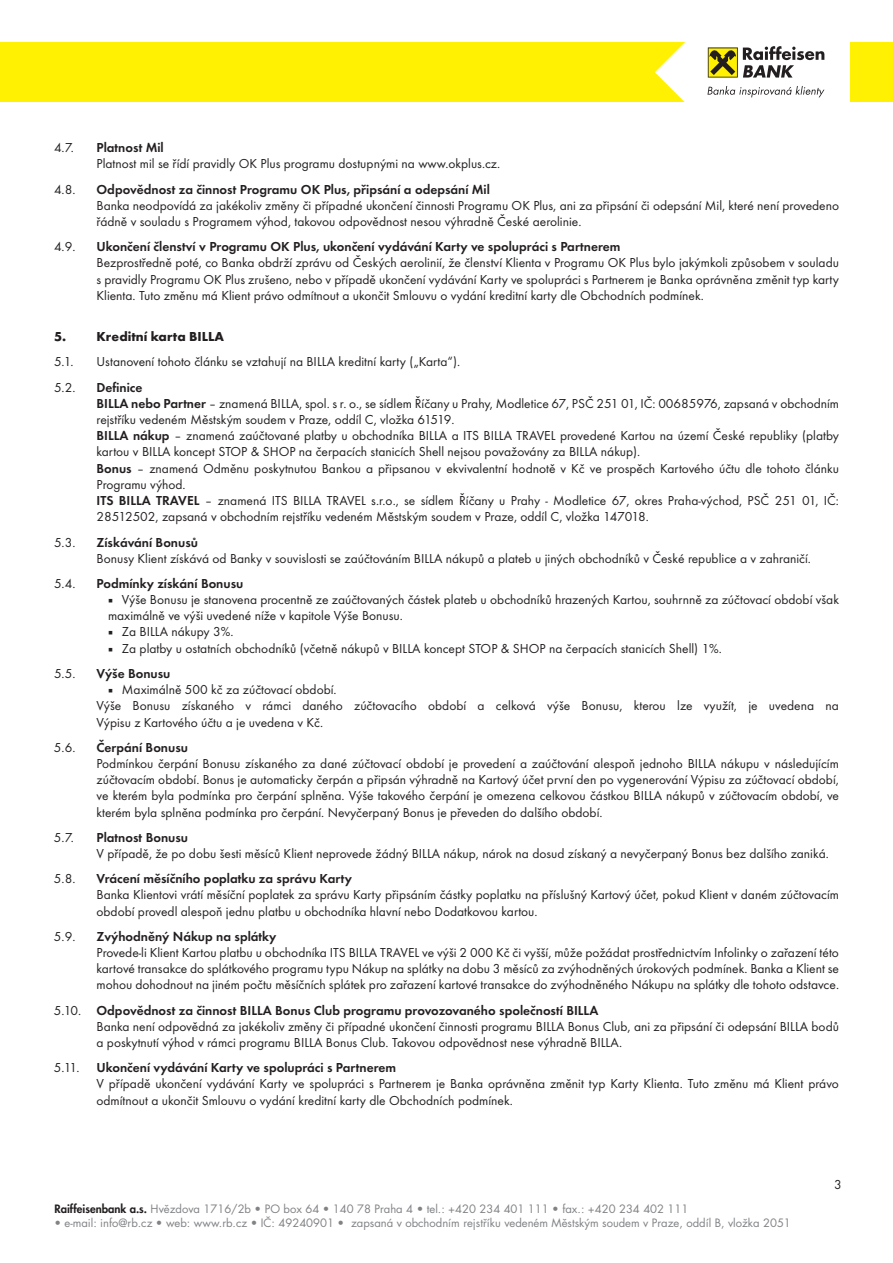
<style>
.page{position:relative;width:893px;height:1263px;background:#fff}
.page>*{position:absolute;margin:0;border:0;box-sizing:border-box;transform-origin:0 0}
.t1{font:13.5px/16.2px "Futura TOT";color:#231f20}
.t2{font:600 13.5px "Futura TOT";color:#231f20}
.t3{font:700 13.5px "Futura TOT";color:#231f20}
.t4{font:11.25px "Futura CE";color:#808285}
.s1{font-weight:600}
.s2{font-weight:800;color:#231f20}
</style>
<div class="page">
<div style="left:0;top:43px;width:709px;height:59px;background:#fff101"></div>
<div style="left:850px;top:43px;width:43px;height:59px;background:#fff101"></div>
<svg style="left:655px;top:42px;width:169px;height:60px"></svg>
<p class="t1" style="left:54px;top:140px;width:21px">4.7.</p>
<p class="t2" style="left:97px;top:140px;width:69px">Platnost Mil</p>
<p class="t1" style="left:97px;top:156px;width:405px">Platnost mil se řídí pravidly OK Plus programu dostupnými na www.okplus.cz.</p>
<p class="t1" style="left:54px;top:181px;width:23px">4.8.</p>
<p class="t2" style="left:97px;top:181px;width:395px">Odpovědnost za činnost Programu OK Plus, připsání a odepsání Mil</p>
<p class="t1" style="left:97px;top:197px;width:744px">Banka neodpovídá za jakékoliv změny či případné ukončení činnosti Programu OK Plus, ani za připsání či odepsání Mil, které není provedeno řádně v souladu s Programem výhod, takovou odpovědnost nesou výhradně České aerolinie.</p>
<p class="t1" style="left:54px;top:239px;width:23px">4.9.</p>
<p class="t2" style="left:97px;top:239px;width:525px">Ukončení členství v Programu OK Plus, ukončení vydávání Karty ve spolupráci s Partnerem</p>
<p class="t1" style="left:97px;top:255px;width:744px;text-align:justify">Bezprostředně poté, co Banka obdrží zprávu od Českých aerolinií, že členství Klienta v Programu OK Plus bylo jakýmkoli způsobem v souladu s pravidly Programu OK Plus zrušeno, nebo v případě ukončení vydávání Karty ve spolupráci s Partnerem je Banka oprávněna změnit typ karty Klienta. Tuto změnu má Klient právo odmítnout a ukončit Smlouvu o vydání kreditní karty dle Obchodních podmínek.</p>
<p class="t3" style="left:54px;top:328px;width:171px">5. Kreditní karta BILLA</p>
<p class="t1" style="left:54px;top:354px;width:21px">5.1.</p>
<p class="t1" style="left:97px;top:354px;width:365px">Ustanovení tohoto článku se vztahují na BILLA kreditní karty („Karta“).</p>
<p class="t1" style="left:54px;top:379px;width:23px">5.2.</p>
<p class="t1" style="left:97px;top:379px;width:744px"><span class="s1">Definice<br>BILLA nebo Partner</span> – znamená BILLA, spol. s r. o., se sídlem Říčany u Prahy, Modletice 67, PSČ 251 01, IČ: 00685976, zapsaná v obchodním rejstříku vedeném Městským soudem v Praze, oddíl C, vložka 61519.<br><span class="s1">BILLA nákup</span> – znamená zaúčtované platby u obchodníka BILLA a ITS BILLA TRAVEL provedené Kartou na území České republiky (platby kartou v BILLA koncept STOP &amp; SHOP na čerpacích stanicích Shell nejsou považovány za BILLA nákup).<br><span class="s1">Bonus</span> – znamená Odměnu poskytnutou Bankou a připsanou v ekvivalentní hodnotě v Kč ve prospěch Kartového účtu dle tohoto článku Programu výhod.<br><span class="s1">ITS BILLA TRAVEL</span> – znamená ITS BILLA TRAVEL s.r.o., se sídlem Říčany u Prahy - Modletice 67, okres Praha-východ, PSČ 251 01, IČ:<br>28512502, zapsaná v obchodním rejstříku vedeném Městským soudem v Praze, oddíl C, vložka 147018.</p>
<p class="t1" style="left:54px;top:534px;width:23px">5.3.</p>
<p class="t2" style="left:97px;top:534px;width:103px">Získávání Bonusů</p>
<p class="t1" style="left:97px;top:550px;width:716px">Bonusy Klient získává od Banky v souvislosti se zaúčtováním BILLA nákupů a plateb u jiných obchodníků v České republice a v zahraničí.</p>
<p class="t1" style="left:54px;top:575px;width:23px">5.4.</p>
<p class="t2" style="left:97px;top:575px;width:148px">Podmínky získání Bonusu</p>
<p class="t1" style="left:108px;top:591px;width:732px">○ Výše Bonusu je stanovena procentně ze zaúčtovaných částek plateb u obchodníků hrazených Kartou, souhrnně za zúčtovací období však maximálně ve výši uvedené níže v kapitole Výše Bonusu.</p>
<p class="t1" style="left:108px;top:624px;width:127px">○ Za BILLA nákupy 3%.</p>
<p class="t1" style="left:108px;top:640px;width:615px">○ Za platby u ostatních obchodníků (včetně nákupů v BILLA koncept STOP &amp; SHOP na čerpacích stanicích Shell) 1%.</p>
<p class="t1" style="left:54px;top:665px;width:23px">5.5.</p>
<p class="t2" style="left:97px;top:665px;width:76px">Výše Bonusu</p>
<p class="t1" style="left:97px;top:681px;width:744px;text-indent:11px">○ Maximálně 500 kč za zúčtovací období.<br>Výše Bonusu získaného v rámci daného zúčtovacího období a celková výše Bonusu, kterou lze využít, je uvedena na<br>Výpisu z Kartového účtu a je uvedena v Kč.</p>
<p class="t1" style="left:54px;top:739px;width:23px">5.6.</p>
<p class="t2" style="left:97px;top:739px;width:93px">Čerpání Bonusu</p>
<p class="t1" style="left:97px;top:755px;width:744px;text-align:justify">Podmínkou čerpání Bonusu získaného za dané zúčtovací období je provedení a zaúčtování alespoň jednoho BILLA nákupu v následujícím zúčtovacím období. Bonus je automaticky čerpán a připsán výhradně na Kartový účet první den po vygenerování Výpisu za zúčtovací období, ve kterém byla podmínka pro čerpání splněna. Výše takového čerpání je omezena celkovou částkou BILLA nákupů v zúčtovacím období, ve kterém byla splněna podmínka pro čerpání. Nevyčerpaný Bonus je převeden do dalšího období.</p>
<p class="t1" style="left:54px;top:829px;width:21px">5.7.</p>
<p class="t2" style="left:97px;top:829px;width:93px">Platnost Bonusu</p>
<p class="t1" style="left:97px;top:845px;width:734px">V případě, že po dobu šesti měsíců Klient neprovede žádný BILLA nákup, nárok na dosud získaný a nevyčerpaný Bonus bez dalšího zaniká.</p>
<p class="t1" style="left:54px;top:870px;width:23px">5.8.</p>
<p class="t2" style="left:97px;top:870px;width:257px">Vrácení měsíčního poplatku za správu Karty</p>
<p class="t1" style="left:97px;top:887px;width:744px">Banka Klientovi vrátí měsíční poplatek za správu Karty připsáním částky poplatku na příslušný Kartový účet, pokud Klient v daném zúčtovacím období provedl alespoň jednu platbu u obchodníka hlavní nebo Dodatkovou kartou.</p>
<p class="t1" style="left:54px;top:928px;width:23px">5.9.</p>
<p class="t2" style="left:97px;top:928px;width:181px">Zvýhodněný Nákup na splátky</p>
<p class="t1" style="left:97px;top:944px;width:744px;text-align:justify">Provede-li Klient Kartou platbu u obchodníka ITS BILLA TRAVEL ve výši 2 000 Kč či vyšší, může požádat prostřednictvím Infolinky o zařazení této kartové transakce do splátkového programu typu Nákup na splátky na dobu 3 měsíců za zvýhodněných úrokových podmínek. Banka a Klient se mohou dohodnout na jiném počtu měsíčních splátek pro zařazení kartové transakce do zvýhodněného Nákupu na splátky dle tohoto odstavce.</p>
<p class="t1" style="left:97px;top:1002px;width:744px;text-indent:-43px">5.10. <span class="s1">Odpovědnost za činnost BILLA Bonus Club programu provozovaného společností BILLA<br></span>Banka není odpovědná za jakékoliv změny či případné ukončení činnosti programu BILLA Bonus Club, ani za připsání či odepsání BILLA bodů a poskytnutí výhod v rámci programu BILLA Bonus Club. Takovou odpovědnost nese výhradně BILLA.</p>
<p class="t1" style="left:54px;top:1059px;width:27px">5.11.</p>
<p class="t2" style="left:97px;top:1059px;width:301px">Ukončení vydávání Karty ve spolupráci s Partnerem</p>
<p class="t1" style="left:97px;top:1076px;width:744px">V případě ukončení vydávání Karty ve spolupráci s Partnerem je Banka oprávněna změnit typ Karty Klienta. Tuto změnu má Klient právo odmítnout a ukončit Smlouvu o vydání kreditní karty dle Obchodních podmínek.</p>
<p class="t4" style="left:54px;top:1202px;width:635px"><span class="s2">Raiffeisenbank a.s.</span> Hvězdova 1716/2b • PO box 64 • 140 78 Praha 4 • tel.: +420 234 401 111 • fax.: +420 234 402 111</p>
<p class="t4" style="left:54px;top:1216px;width:738px">• e-mail: info@rb.cz • web: www.rb.cz • IČ: 49240901 • zapsaná v obchodním rejstříku vedeném Městským soudem v Praze, oddíl B, vložka 2051</p>
<p class="t1" style="left:834px;top:1176px;width:9px">3</p>
</div>
